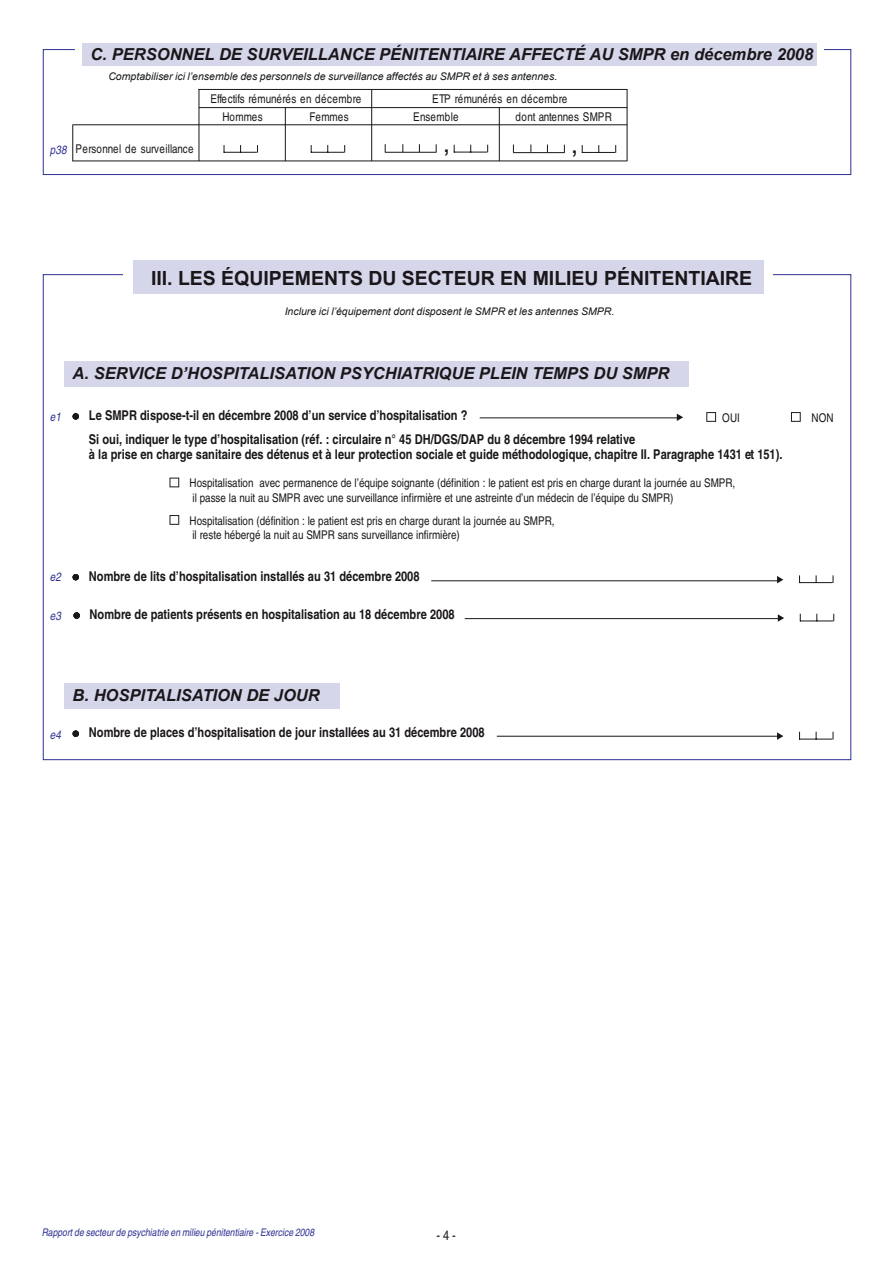
<style>
.page{position:relative;width:893px;height:1263px;background:#fff}
.page>*{position:absolute;margin:0;border:0;box-sizing:border-box;transform-origin:0 0}
.t1{font:27px "Arial";color:#1a161a}
.t2{font:700 19.5px "Arial";color:#1a161a}
.t3{font:italic 700 16.5px "Arial";color:#1a161a}
.t4{font:700 condensed 13.5px/23.4px "Helvetica";color:#1a161a}
.t5{font:condensed 13.5px "Helvetica";color:#1a161a}
.t6{font:condensed 12px/14.4px "Helvetica";color:#1a161a}
.t7{font:condensed 12px "Helvetica";letter-spacing:.025em;color:#1a161a}
.t8{font:italic condensed 12px "Helvetica";letter-spacing:.02em;color:#2e3092}
.t9{font:italic 10.5px "Arial";color:#1a161a}
.t10{font:italic condensed 10.5px "Helvetica";color:#2e3092}
</style>
<div class="page">
<div style="left:43px;top:49px;width:808px;height:126px;border:1px solid #2e3092"></div>
<svg style="left:73px;top:413px;width:6px;height:7px"></svg>
<svg style="left:706px;top:412px;width:10px;height:10px"></svg>
<svg style="left:791px;top:412px;width:9px;height:10px"></svg>
<div style="left:64px;top:362px;width:624px;height:25px;background:#d5d6e9"></div>
<svg style="left:676px;top:414px;width:7px;height:7px"></svg>
<hr style="left:479px;top:417px;width:199px;height:1px;background:#1a161a">
<svg style="left:169px;top:478px;width:10px;height:9px"></svg>
<svg style="left:169px;top:515px;width:10px;height:10px"></svg>
<svg style="left:73px;top:574px;width:6px;height:6px"></svg>
<svg style="left:777px;top:576px;width:6px;height:7px"></svg>
<hr style="left:799px;top:582px;width:33px;height:1px;background:#1a161a">
<svg style="left:73px;top:612px;width:7px;height:7px"></svg>
<svg style="left:777px;top:614px;width:7px;height:8px"></svg>
<hr style="left:800px;top:620px;width:33px;height:1px;background:#1a161a">
<hr style="left:431px;top:580px;width:347px;height:1px;background:#1a161a">
<hr style="left:464px;top:618px;width:317px;height:1px;background:#1a161a">
<div style="left:64px;top:684px;width:276px;height:25px;background:#d5d6e9"></div>
<svg style="left:73px;top:730px;width:6px;height:7px"></svg>
<svg style="left:777px;top:732px;width:6px;height:8px"></svg>
<hr style="left:497px;top:736px;width:282px;height:1px;background:#1a161a">
<div style="left:75px;top:37px;width:748px;height:29px;background:#fff"></div>
<div style="left:283px;top:259px;width:339px;height:37px;background:linear-gradient(to right,#d5d6e9,#d5d6e9)"></div>
<div style="left:133px;top:260px;width:631px;height:33px;background:#d5d6e9"></div>
<hr style="left:799px;top:739px;width:33px;height:1px;background:#1a161a">
<hr style="left:198px;top:89px;width:429px;height:1px;background:#1a161a">
<hr style="left:199px;top:107px;width:428px;height:1px;background:#1a161a">
<hr style="left:72px;top:124px;width:555px;height:1px;background:#1a161a">
<hr style="left:72px;top:161px;width:555px;height:1px;background:#1a161a">
<hr style="left:72px;top:125px;width:1px;height:36px;background:#1a161a">
<hr style="left:199px;top:89px;width:1px;height:72px;background:#1a161a">
<hr style="left:285px;top:107px;width:1px;height:54px;background:#1a161a">
<hr style="left:371px;top:89px;width:1px;height:72px;background:#1a161a">
<hr style="left:499px;top:107px;width:1px;height:54px;background:#1a161a">
<hr style="left:626px;top:89px;width:1px;height:72px;background:#1a161a">
<div style="left:82px;top:43px;width:734px;height:23px;background:#d5d6e9"></div>
<hr style="left:311px;top:152px;width:33px;height:1px;background:#1a161a">
<hr style="left:224px;top:152px;width:33px;height:1px;background:#1a161a">
<hr style="left:385px;top:152px;width:51px;height:1px;background:#1a161a">
<hr style="left:454px;top:152px;width:33px;height:1px;background:#1a161a">
<hr style="left:513px;top:152px;width:51px;height:1px;background:#1a161a">
<hr style="left:582px;top:152px;width:33px;height:1px;background:#1a161a">
<p class="t3" style="left:91px;top:44px;width:724px">C. PERSONNEL DE SURVEILLANCE PÉNITENTIAIRE AFFECTÉ AU SMPR en décembre 2008</p>
<p class="t9" style="left:108px;top:69px;width:450px">Comptabiliser ici l’ensemble des personnels de surveillance affectés au SMPR et à ses antennes.</p>
<p class="t6" style="left:210px;top:92px;width:152px">Effectifs rémunérés en décembre</p>
<p class="t7" style="left:432px;top:92px;width:136px">ETP rémunérés en décembre</p>
<p class="t6" style="left:223px;top:109px;width:42px">Hommes</p>
<p class="t6" style="left:309px;top:109px;width:41px">Femmes</p>
<p class="t6" style="left:413px;top:109px;width:47px">Ensemble</p>
<p class="t6" style="left:515px;top:109px;width:98px">dont antennes SMPR</p>
<p class="t6" style="left:76px;top:142px;width:119px">Personnel de surveillance</p>
<p class="t8" style="left:50px;top:143px;width:18px">p38</p>
<h1 class="t1" style="left:443px;top:125px;width:9px">,</h1>
<h1 class="t1" style="left:571px;top:125px;width:9px">,</h1>
<h2 class="t2" style="left:151px;top:265px;width:602px">III. LES ÉQUIPEMENTS DU SECTEUR EN MILIEU PÉNITENTIAIRE</h2>
<p class="t9" style="left:285px;top:304px;width:331px">Inclure ici l’équipement dont disposent le SMPR et les antennes SMPR.</p>
<p class="t3" style="left:73px;top:362px;width:598px">A. SERVICE D’HOSPITALISATION PSYCHIATRIQUE PLEIN TEMPS DU SMPR</p>
<p class="t8" style="left:50px;top:410px;width:13px">e1</p>
<p class="t8" style="left:50px;top:570px;width:13px">e2</p>
<p class="t8" style="left:50px;top:609px;width:13px">e3</p>
<p class="t4" style="left:89px;top:404px;width:548px">Le SMPR dispose-t-il en décembre 2008 d’un service d’hospitalisation ?<br>Si oui, indiquer le type d’hospitalisation (réf. : circulaire n° 45 DH/DGS/DAP du 8 décembre 1994 relative</p>
<p class="t4" style="left:89px;top:442px;width:695px">à la prise en charge sanitaire des détenus et à leur protection sociale et guide méthodologique, chapitre II. Paragraphe 1431 et 151).</p>
<p class="t6" style="left:722px;top:410px;width:19px">OUI</p>
<p class="t6" style="left:811px;top:410px;width:24px">NON</p>
<p class="t6" style="left:190px;top:476px;width:547px">Hospitalisation avec permanence de l’équipe soignante (définition : le patient est pris en charge durant la journée au SMPR, il passe la nuit au SMPR avec une surveillance infirmière et une astreinte d’un médecin de l’équipe du SMPR)</p>
<p class="t6" style="left:190px;top:513px;width:366px">Hospitalisation (définition : le patient est pris en charge durant la journée au SMPR, il reste hébergé la nuit au SMPR sans surveillance infirmière)</p>
<p class="t4" style="left:89px;top:564px;width:332px">Nombre de lits d’hospitalisation installés au 31 décembre 2008</p>
<p class="t4" style="left:90px;top:603px;width:366px">Nombre de patients présents en hospitalisation au 18 décembre 2008</p>
<p class="t8" style="left:50px;top:727px;width:13px">e4</p>
<p class="t3" style="left:73px;top:684px;width:249px">B. HOSPITALISATION DE JOUR</p>
<p class="t4" style="left:89px;top:721px;width:397px">Nombre de places d’hospitalisation de jour installées au 31 décembre 2008</p>
<p class="t10" style="left:42px;top:1226px;width:274px">Rapport de secteur de psychiatrie en milieu pénitentiaire - Exercice 2008</p>
<p class="t5" style="left:436px;top:1228px;width:21px">-4-</p>
</div>
